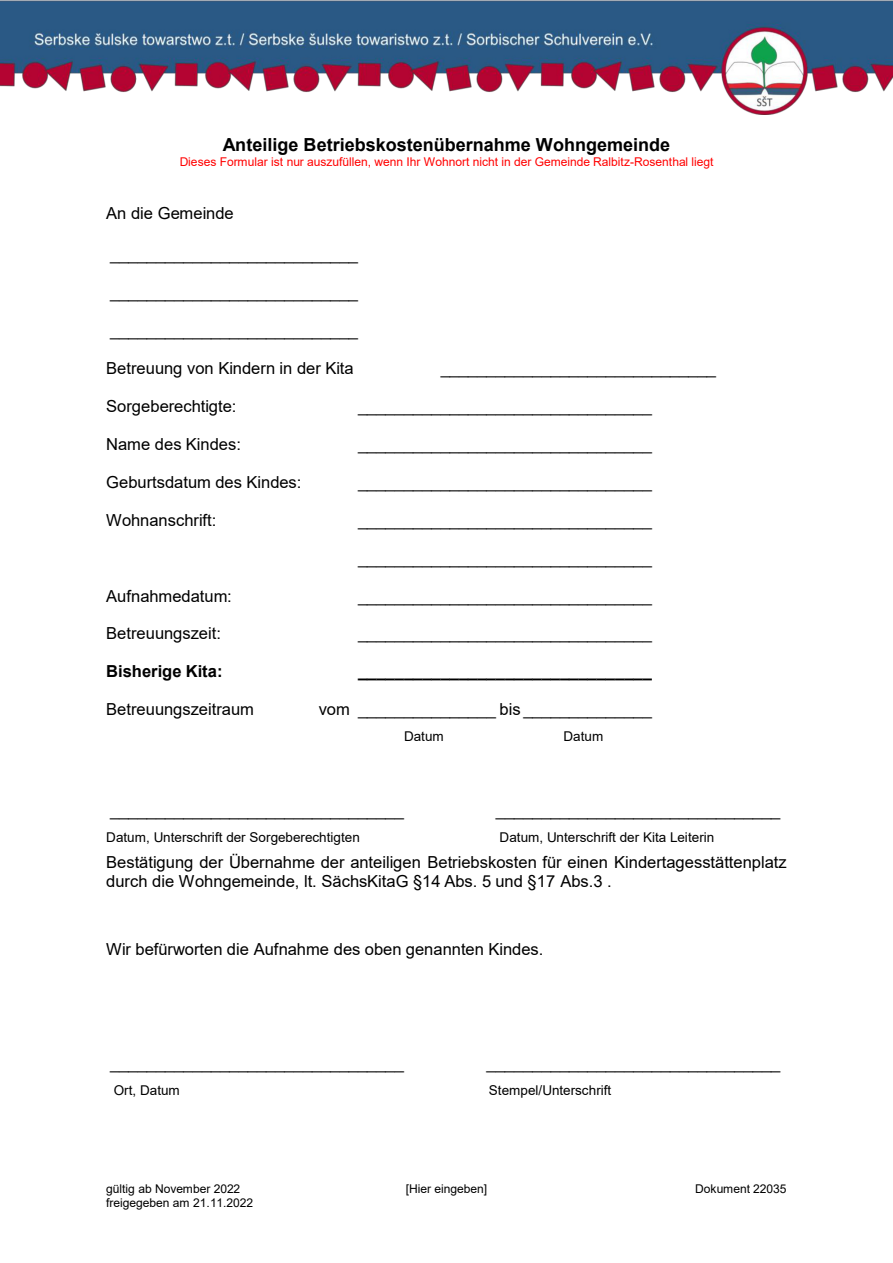
<style>
.page{position:relative;width:893px;height:1263px;background:#fff}
.page>*{position:absolute;margin:0;border:0;box-sizing:border-box;transform-origin:0 0}
.t1{font:700 18px "Arial";color:#000}
.t2{font:16.5px/19px "Arial";color:#000}
.t3{font:700 16.5px "Arial";color:#000}
.t4{font:13.5px "Arial";color:#000}
.t5{font:12px "Arial";letter-spacing:-.005em;color:#f00}
.t6{font:12px "Arial";letter-spacing:-.005em;color:#000}
</style>
<div class="page">
<img style="left:0;top:1px;width:893px;height:113px">
<p class="t1" style="left:223px;top:138px;width:449px">Anteilige Betriebskostenübernahme Wohngemeinde</p>
<p class="t5" style="left:180px;top:157px;width:535px">Dieses Formular ist nur auszufüllen, wenn Ihr Wohnort nicht in der Gemeinde Ralbitz-Rosenthal liegt</p>
<p class="t2" style="left:106px;top:205px;width:129px">An die Gemeinde</p>
<p class="t2" style="left:110px;top:246px;width:249px">___________________________</p>
<p class="t2" style="left:110px;top:284px;width:249px">___________________________</p>
<p class="t2" style="left:110px;top:322px;width:249px">___________________________</p>
<p class="t2" style="left:106px;top:360px;width:249px">Betreuung von Kindern in der Kita</p>
<p class="t2" style="left:441px;top:360px;width:277px">______________________________</p>
<p class="t2" style="left:106px;top:398px;width:132px">Sorgeberechtigte:</p>
<p class="t2" style="left:106px;top:436px;width:136px">Name des Kindes:</p>
<p class="t2" style="left:106px;top:474px;width:197px">Geburtsdatum des Kindes:</p>
<p class="t2" style="left:106px;top:512px;width:112px">Wohnanschrift:</p>
<p class="t2" style="left:106px;top:588px;width:127px">Aufnahmedatum:</p>
<p class="t2" style="left:106px;top:626px;width:116px">Betreuungszeit:</p>
<p class="t3" style="left:106px;top:665px;width:118px">Bisherige Kita:</p>
<p class="t2" style="left:358px;top:398px;width:295px">________________________________</p>
<p class="t2" style="left:358px;top:436px;width:295px">________________________________</p>
<p class="t2" style="left:358px;top:474px;width:295px">________________________________</p>
<p class="t2" style="left:358px;top:512px;width:295px">________________________________</p>
<p class="t2" style="left:358px;top:550px;width:295px">________________________________</p>
<p class="t2" style="left:358px;top:588px;width:295px">________________________________</p>
<p class="t2" style="left:358px;top:626px;width:295px">________________________________</p>
<p class="t3" style="left:358px;top:665px;width:295px">________________________________</p>
<p class="t2" style="left:106px;top:701px;width:149px">Betreuungszeitraum</p>
<p class="t2" style="left:319px;top:701px;width:335px">vom _______________ bis ______________</p>
<p class="t4" style="left:404px;top:731px;width:41px">Datum</p>
<p class="t4" style="left:564px;top:731px;width:41px">Datum</p>
<p class="t2" style="left:110px;top:802px;width:295px">________________________________</p>
<p class="t2" style="left:496px;top:802px;width:286px">_______________________________</p>
<p class="t4" style="left:106px;top:832px;width:255px">Datum, Unterschrift der Sorgeberechtigten</p>
<p class="t4" style="left:500px;top:832px;width:216px">Datum, Unterschrift der Kita Leiterin</p>
<p class="t2" style="left:106px;top:854px;width:682px">Bestätigung der Übernahme der anteiligen Betriebskosten für einen Kindertagesstättenplatz durch die Wohngemeinde, lt. SächsKitaG §14 Abs. 5 und §17 Abs.3 .</p>
<p class="t2" style="left:106px;top:941px;width:439px">Wir befürworten die Aufnahme des oben genannten Kindes.</p>
<p class="t2" style="left:110px;top:1055px;width:295px">________________________________</p>
<p class="t2" style="left:487px;top:1055px;width:295px">________________________________</p>
<p class="t4" style="left:114px;top:1085px;width:67px">Ort, Datum</p>
<p class="t4" style="left:489px;top:1085px;width:124px">Stempel/Unterschrift</p>
<p class="t6" style="left:106px;top:1185px;width:136px">gültig ab November 2022</p>
<p class="t6" style="left:406px;top:1185px;width:83px">[Hier eingeben]</p>
<p class="t6" style="left:695px;top:1185px;width:93px">Dokument 22035</p>
<p class="t6" style="left:106px;top:1198px;width:148px">freigegeben am 21.11.2022</p>
</div>
